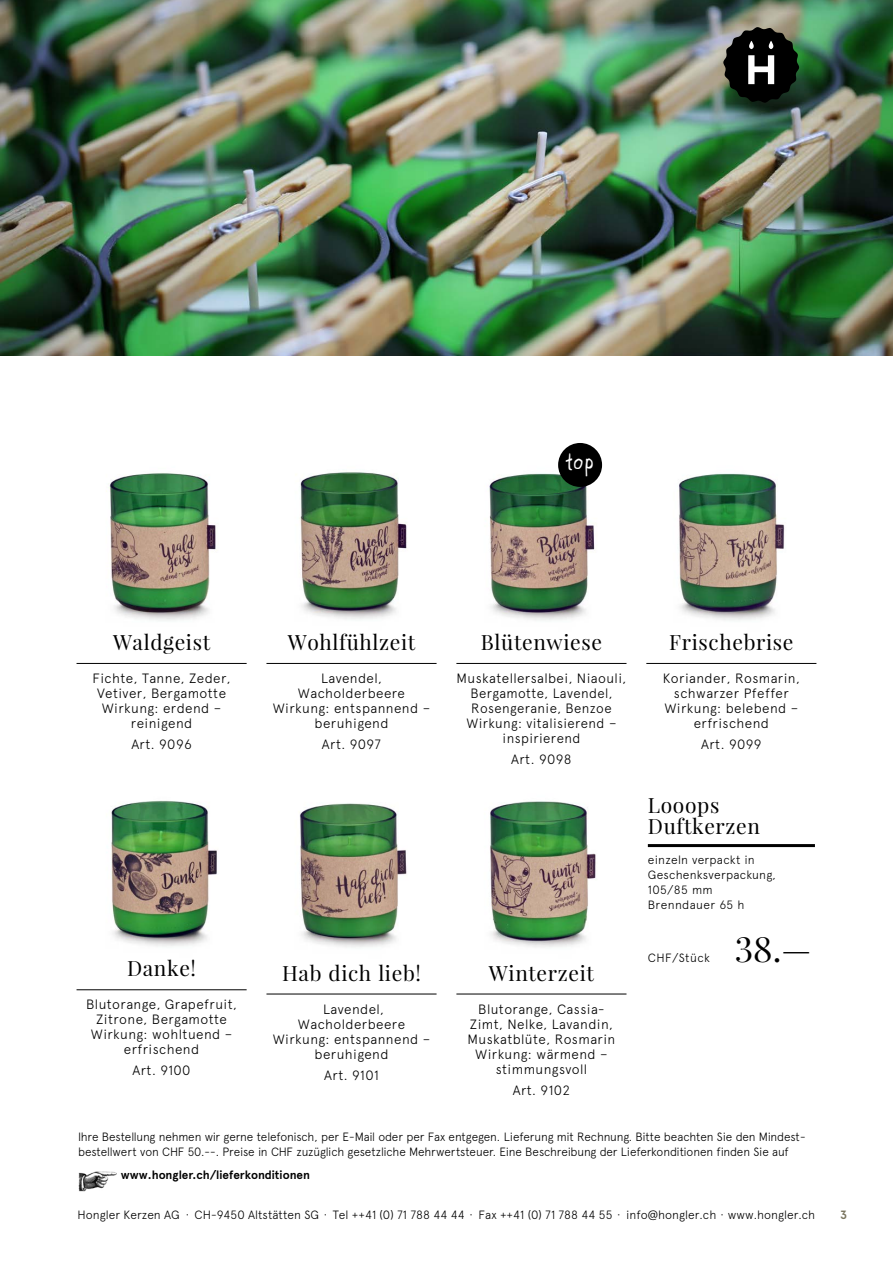
<style>
.page{position:relative;width:893px;height:1263px;background:#fff}
.page>*{position:absolute;margin:0;border:0;box-sizing:border-box;transform-origin:0 0}
.t1{font:34.5px "Playfair Display";color:#000}
.t2{font:26.55px "Boopee";color:#fff}
.t3{font:21px/21px "Playfair Display";letter-spacing:.03em;color:#000}
.t4{font:300 13.5px/15px "Apercu";letter-spacing:.03em;color:#000;text-align:center}
.t5{font:300 12px/15px "Apercu";letter-spacing:-.005em;color:#000}
.t6{font:300 12px/15px "Apercu";letter-spacing:.025em;color:#000}
.t7{font:700 12px "Apercu";color:#000}
.t8{font:300 12px "Apercu";letter-spacing:.03em;color:#000}
.t9{font:700 12px "Apercu";color:#7a755f}
</style>
<div class="page">
<img style="left:0;top:0;width:1px;height:355px">
<img style="left:1px;top:0;width:892px;height:355px">
<svg style="left:723px;top:27px;width:76px;height:75px"></svg>
<hr style="left:77px;top:663px;width:170px;height:1px;background:#000">
<img style="left:106px;top:473px;width:111px;height:148px">
<hr style="left:646px;top:663px;width:170px;height:1px;background:#000">
<img style="left:679px;top:473px;width:106px;height:147px">
<hr style="left:456px;top:993px;width:170px;height:1px;background:#000">
<img style="left:490px;top:801px;width:159px;height:146px">
<img style="left:111px;top:800px;width:106px;height:147px">
<hr style="left:77px;top:989px;width:170px;height:1px;background:#000">
<img style="left:300px;top:472px;width:107px;height:147px">
<hr style="left:266px;top:663px;width:171px;height:1px;background:#000">
<img style="left:300px;top:803px;width:107px;height:145px">
<hr style="left:266px;top:993px;width:171px;height:1px;background:#000">
<hr style="left:648px;top:844px;width:167px;height:3px;background:#000">
<img style="left:489px;top:443px;width:114px;height:177px">
<hr style="left:456px;top:663px;width:170px;height:1px;background:#000">
<div style="left:558px;top:443px;width:44px;height:44px;background:#000;border-radius:50%"></div>
<img style="left:78px;top:1171px;width:38px;height:21px">
<h2 class="t2" style="left:567px;top:446px;width:28px">top</h2>
<h3 class="t3" style="left:113px;top:631px;width:99px">Waldgeist</h3>
<p class="t4" style="left:92px;top:670px;width:140px">Fichte, Tanne, Zeder,<br>Vetiver, Bergamotte<br>Wirkung: erdend – reinigend</p>
<p class="t4" style="left:131px;top:736px;width:62px">Art. 9096</p>
<h3 class="t3" style="left:127px;top:958px;width:71px">Danke!</h3>
<p class="t4" style="left:86px;top:997px;width:152px">Blutorange, Grapefruit,<br>Zitrone, Bergamotte<br>Wirkung: wohltuend – erfrischend</p>
<p class="t4" style="left:133px;top:1063px;width:60px">Art. 9100</p>
<h3 class="t3" style="left:288px;top:631px;width:129px">Wohlfühlzeit</h3>
<p class="t4" style="left:273px;top:670px;width:159px">Lavendel,<br>Wacholderbeere<br>Wirkung: entspannend – beruhigend</p>
<p class="t4" style="left:322px;top:736px;width:61px">Art. 9097</p>
<h3 class="t3" style="left:282px;top:962px;width:140px">Hab dich lieb!</h3>
<p class="t4" style="left:273px;top:1001px;width:159px">Lavendel,<br>Wacholderbeere<br>Wirkung: entspannend – beruhigend</p>
<p class="t4" style="left:324px;top:1067px;width:56px">Art. 9101</p>
<h3 class="t3" style="left:481px;top:631px;width:123px">Blütenwiese</h3>
<p class="t4" style="left:457px;top:670px;width:171px">Muskatellersalbei, Niaouli,<br>Bergamotte, Lavendel,<br>Rosengeranie, Benzoe<br>Wirkung: vitalisierend – inspirierend</p>
<p class="t4" style="left:511px;top:752px;width:62px">Art. 9098</p>
<h3 class="t3" style="left:489px;top:962px;width:106px">Winterzeit</h3>
<p class="t4" style="left:468px;top:1001px;width:149px">Blutorange, Cassia-<br>Zimt, Nelke, Lavandin,<br>Muskatblüte, Rosmarin<br>Wirkung: wärmend – stimmungsvoll</p>
<p class="t4" style="left:513px;top:1082px;width:59px">Art. 9102</p>
<h3 class="t3" style="left:669px;top:631px;width:126px">Frischebrise</h3>
<p class="t4" style="left:663px;top:670px;width:138px">Koriander, Rosmarin, schwarzer Pfeffer<br>Wirkung: belebend – erfrischend</p>
<p class="t4" style="left:701px;top:736px;width:62px">Art. 9099</p>
<h3 class="t3" style="left:648px;top:795px;width:114px">Looops<br>Duftkerzen</h3>
<p class="t6" style="left:648px;top:852px;width:129px">einzeln verpackt in<br>Geschenksverpackung,<br>105/85 mm<br>Brenndauer 65 h</p>
<p class="t8" style="left:648px;top:950px;width:63px">CHF/Stück</p>
<h1 class="t1" style="left:735px;top:927px;width:78px">38.—</h1>
<p class="t5" style="left:78px;top:1129px;width:729px">Ihre Bestellung nehmen wir gerne telefonisch, per E-Mail oder per Fax entgegen. Lieferung mit Rechnung. Bitte beachten Sie den Mindest&shy;bestellwert von CHF 50.--. Preise in CHF zuzüglich gesetzliche Mehrwertsteuer. Eine Beschreibung der Lieferkonditionen finden Sie auf</p>
<p class="t7" style="left:121px;top:1167px;width:191px">www.hongler.ch/lieferkonditionen</p>
<p class="t5" style="left:78px;top:1207px;width:739px">Hongler Kerzen AG · CH-9450 Altstätten SG · Tel ++41 (0) 71 788 44 44 · Fax ++41 (0) 71 788 44 55 · info@hongler.ch · www.hongler.ch</p>
<p class="t9" style="left:840px;top:1207px;width:9px">3</p>
</div>
